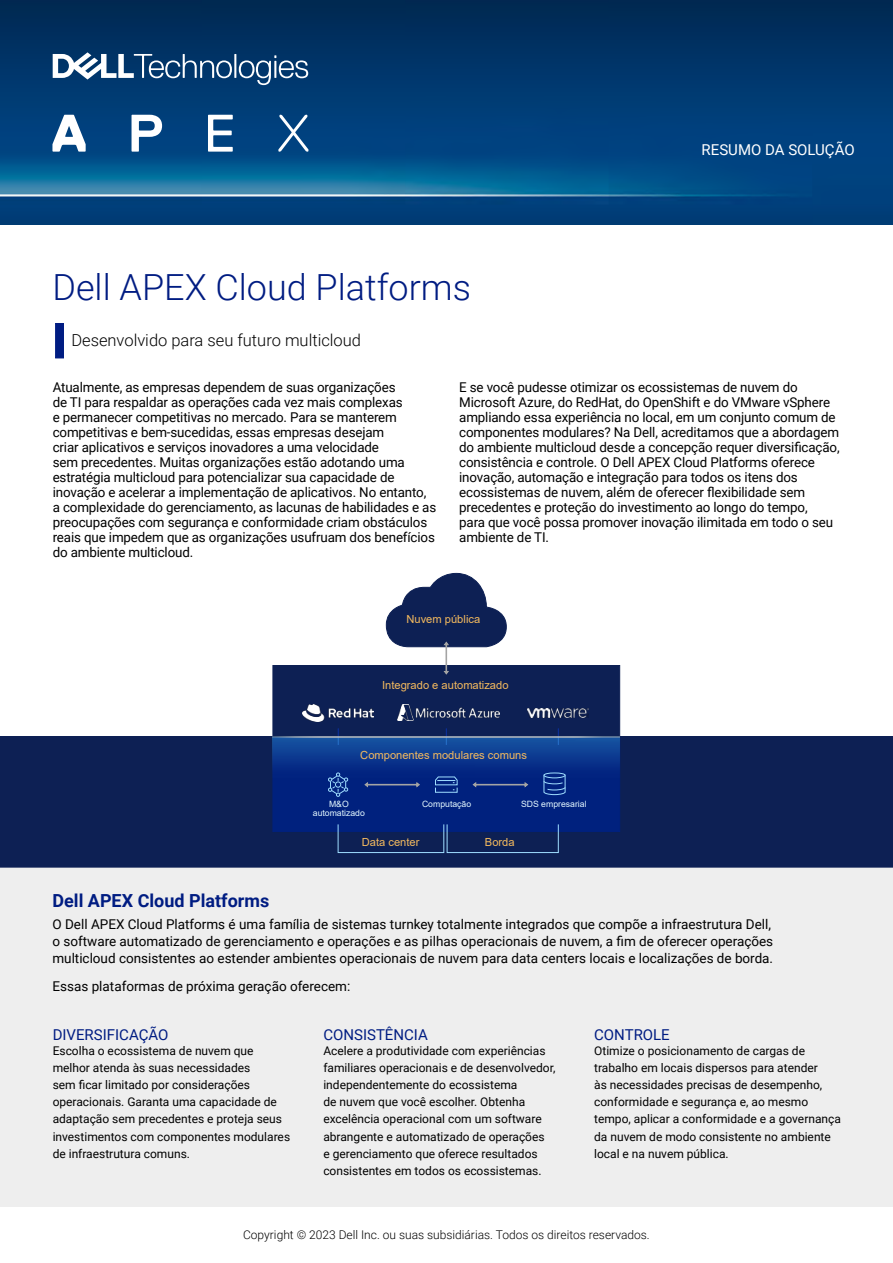
<style>
.page{position:relative;width:893px;height:1263px;background:#fff}
.page>*{position:absolute;margin:0;border:0;box-sizing:border-box;transform-origin:0 0}
.t1{font:300 36px "Roboto";color:#001c82}
.t2{font:700 18px "Roboto";color:#001c82}
.t3{font:300 16.5px "Roboto";color:#000}
.t4{font:15px "Roboto";color:#001c82}
.t5{font:15px "Roboto";color:#fff}
.t6{font:13.5px/15px "Roboto";letter-spacing:-.01em;color:#000}
.t7{font:12px/17.1px "Roboto";color:#000}
.t8{font:300 12px "Roboto";color:#000}
.t9{font:11.1px "Arial";color:#f4ba5e}
.t10{font:8.7px/8.7px "Arial";color:#e4f8ff;text-align:center}
</style>
<div class="page">
<div style="left:0;top:737px;width:893px;height:131px;background:#0d2054"></div>
<div style="left:273px;top:737px;width:347px;height:94px;background:#00217e"></div>
<div style="left:273px;top:665px;width:347px;height:72px;background:#0d2054"></div>
<svg style="left:386px;top:573px;width:120px;height:101px"></svg>
<img style="left:527px;top:708px;width:62px;height:10px">
<img style="left:303px;top:705px;width:70px;height:16px">
<img style="left:398px;top:705px;width:102px;height:15px">
<svg style="left:338px;top:829px;width:106px;height:26px;background:#0b2059"></svg>
<div style="left:338px;top:824px;width:106px;height:29px;border:1px solid #9fddff"></div>
<svg style="left:447px;top:829px;width:111px;height:26px;background:#0b2059"></svg>
<div style="left:447px;top:824px;width:112px;height:29px;border:1px solid #9fddff"></div>
<img style="left:272px;top:736px;width:348px;height:41px">
<svg style="left:365px;top:783px;width:54px;height:3px"></svg>
<svg style="left:473px;top:783px;width:54px;height:3px"></svg>
<div style="left:435px;top:787px;width:22px;height:6px;border:1px solid #9fddff"></div>
<svg style="left:435px;top:776px;width:23px;height:14px"></svg>
<svg style="left:328px;top:772px;width:21px;height:25px"></svg>
<div style="left:0;top:868px;width:893px;height:338px;background:#eee"></div>
<svg style="left:543px;top:772px;width:23px;height:23px"></svg>
<img style="left:0;top:1px;width:893px;height:223px">
<div style="left:56px;top:323px;width:7px;height:35px;background:#001c82"></div>
<svg style="left:52px;top:115px;width:34px;height:37px"></svg>
<svg style="left:132px;top:115px;width:30px;height:37px"></svg>
<svg style="left:208px;top:115px;width:25px;height:37px"></svg>
<svg style="left:278px;top:115px;width:30px;height:37px"></svg>
<svg style="left:53px;top:52px;width:255px;height:33px"></svg>
<p class="t5" style="left:702px;top:139px;width:155px">RESUMO DA SOLUÇÃO</p>
<h1 class="t1" style="left:52px;top:262px;width:420px">Dell APEX Cloud Platforms</h1>
<p class="t3" style="left:71px;top:329px;width:291px">Desenvolvido para seu futuro multicloud</p>
<p class="t6" style="left:53px;top:379px;width:385px">Atualmente, as empresas dependem de suas organizações<br>de TI para respaldar as operações cada vez mais complexas<br>e permanecer competitivas no mercado. Para se manterem competitivas e bem-sucedidas, essas empresas desejam<br>criar aplicativos e serviços inovadores a uma velocidade<br>sem precedentes. Muitas organizações estão adotando uma estratégia multicloud para potencializar sua capacidade de inovação e acelerar a implementação de aplicativos. No entanto, a complexidade do gerenciamento, as lacunas de habilidades e as preocupações com segurança e conformidade criam obstáculos reais que impedem que as organizações usufruam dos benefícios do ambiente multicloud.</p>
<p class="t6" style="left:459px;top:379px;width:382px">E se você pudesse otimizar os ecossistemas de nuvem do Microsoft Azure, do RedHat, do OpenShift e do VMware vSphere ampliando essa experiência no local, em um conjunto comum de componentes modulares? Na Dell, acreditamos que a abordagem do ambiente multicloud desde a concepção requer diversificação, consistência e controle. O Dell APEX Cloud Platforms oferece inovação, automação e integração para todos os itens dos ecossistemas de nuvem, além de oferecer flexibilidade sem precedentes e proteção do investimento ao longo do tempo,<br>para que você possa promover inovação ilimitada em todo o seu ambiente de TI.</p>
<p class="t9" style="left:406px;top:612px;width:75px">Nuvem pública</p>
<p class="t9" style="left:382px;top:678px;width:128px">Integrado e automatizado</p>
<p class="t9" style="left:360px;top:748px;width:168px">Componentes modulares comuns</p>
<p class="t10" style="left:422px;top:799px;width:51px">Computação</p>
<p class="t10" style="left:521px;top:799px;width:67px">SDS empresarial</p>
<p class="t9" style="left:362px;top:834px;width:59px">Data center</p>
<p class="t9" style="left:485px;top:834px;width:31px">Borda</p>
<p class="t10" style="left:313px;top:799px;width:54px">M&amp;O automatizado</p>
<h2 class="t2" style="left:52px;top:888px;width:218px">Dell APEX Cloud Platforms</h2>
<p class="t6" style="left:52px;top:915px;width:722px;line-height:17.1px">O Dell APEX Cloud Platforms é uma família de sistemas turnkey totalmente integrados que compõe a infraestrutura Dell, o software automatizado de gerenciamento e operações e as pilhas operacionais de nuvem, a fim de oferecer operações multicloud consistentes ao estender ambientes operacionais de nuvem para data centers locais e localizações de borda.</p>
<p class="t6" style="left:52px;top:978px;width:299px">Essas plataformas de próxima geração oferecem:</p>
<p class="t4" style="left:53px;top:1024px;width:117px">DIVERSIFICAÇÃO</p>
<p class="t7" style="left:53px;top:1042px;width:239px">Escolha o ecossistema de nuvem que melhor atenda às suas necessidades<br>sem ficar limitado por considerações operacionais. Garanta uma capacidade de adaptação sem precedentes e proteja seus investimentos com componentes modulares de infraestrutura comuns.</p>
<p class="t4" style="left:323px;top:1024px;width:106px">CONSISTÊNCIA</p>
<p class="t7" style="left:323px;top:1042px;width:234px">Acelere a produtividade com experiências familiares operacionais e de desenvolvedor, independentemente do ecossistema<br>de nuvem que você escolher. Obtenha excelência operacional com um software abrangente e automatizado de operações<br>e gerenciamento que oferece resultados consistentes em todos os ecossistemas.</p>
<p class="t4" style="left:594px;top:1024px;width:77px">CONTROLE</p>
<p class="t7" style="left:594px;top:1042px;width:248px">Otimize o posicionamento de cargas de trabalho em locais dispersos para atender<br>às necessidades precisas de desempenho, conformidade e segurança e, ao mesmo tempo, aplicar a conformidade e a governança da nuvem de modo consistente no ambiente local e na nuvem pública.</p>
<p class="t8" style="left:243px;top:1226px;width:408px">Copyright © 2023 Dell Inc. ou suas subsidiárias. Todos os direitos reservados.</p>
</div>
